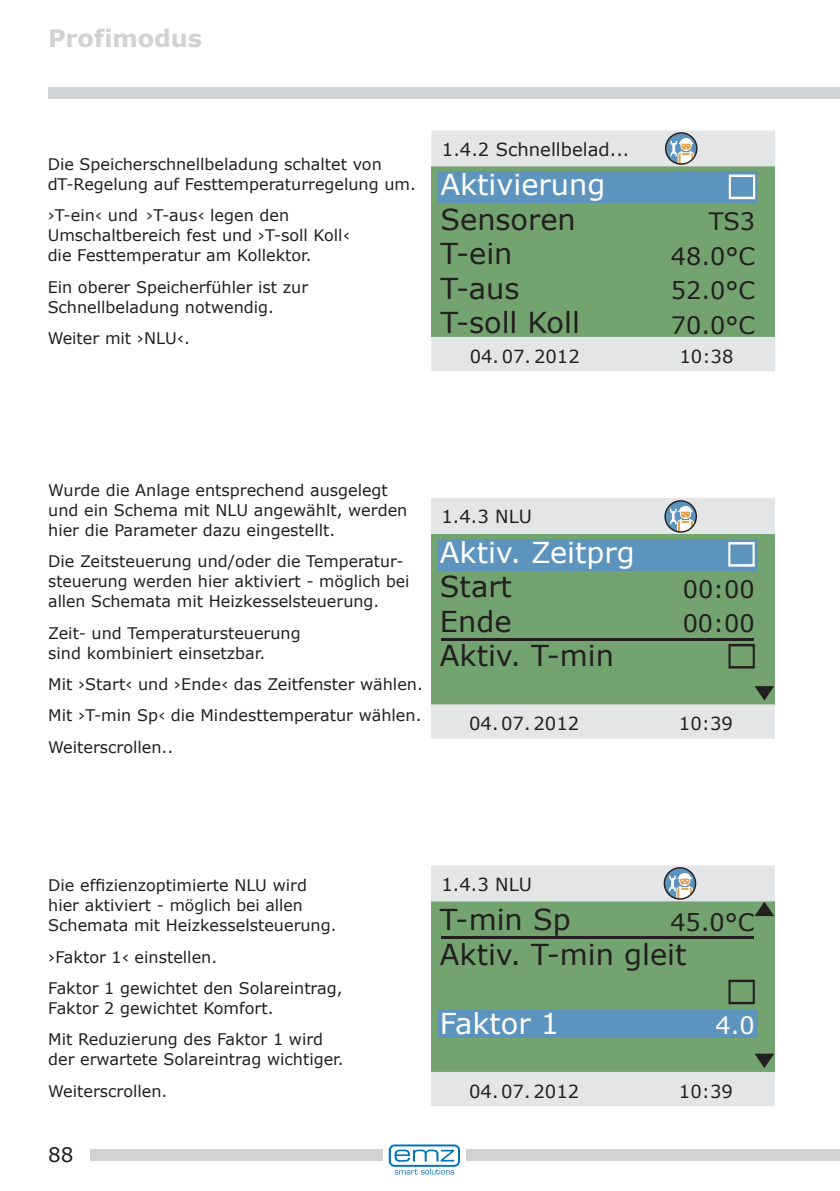
<style>
.page{position:relative;width:840px;height:1191px;background:#fff}
.page>*{position:absolute;margin:0;border:0;box-sizing:border-box;transform-origin:0 0}
.t1{font:28.8px "Verdana";color:#231f20}
.t2{font:28.8px "Verdana";color:#fff}
.t3{font:24px "Verdana";color:#231f20}
.SchattenzeilenLinks{font:700 24px "Verdana";color:#d1d2d4}
.t4{font:24px "Verdana";color:#fff}
.t5{font:20px "Verdana";color:#231f20}
.t6{font:18px "Verdana";color:#231f20}
.Mengentext{font:16px/20px "Verdana";color:#231f20}
</style>
<div class="page">
<div style="left:48px;top:87px;width:791px;height:12px;background:#d1d2d4"></div>
<div style="left:466px;top:1149px;width:373px;height:12px;background:#d1d2d4"></div>
<div style="left:90px;top:1149px;width:292px;height:12px;background:#d1d2d4"></div>
<svg style="left:388px;top:1144px;width:71px;height:30px"></svg>
<svg style="left:431px;top:865px;width:343px;height:241px;fill:#73a470"></svg>
<svg style="left:754px;top:1053px;width:19px;height:15px"></svg>
<svg style="left:728px;top:979px;width:26px;height:25px"></svg>
<svg style="left:663px;top:867px;width:32px;height:32px"></svg>
<svg style="left:754px;top:901px;width:19px;height:15px"></svg>
<hr style="left:441px;top:936px;width:312px;height:3px;background:#231f20">
<svg style="left:431px;top:498px;width:343px;height:240px;fill:#73a470"></svg>
<svg style="left:754px;top:686px;width:19px;height:14px"></svg>
<svg style="left:727px;top:542px;width:27px;height:24px"></svg>
<svg style="left:728px;top:644px;width:26px;height:24px"></svg>
<svg style="left:664px;top:500px;width:32px;height:33px"></svg>
<hr style="left:441px;top:637px;width:312px;height:3px;background:#231f20">
<svg style="left:431px;top:130px;width:343px;height:241px;fill:#73a470"></svg>
<svg style="left:728px;top:174px;width:26px;height:25px"></svg>
<svg style="left:664px;top:132px;width:33px;height:33px"></svg>
<p class="SchattenzeilenLinks" style="left:48px;top:22px;width:155px">Profimodus</p>
<p class="Mengentext" style="left:48px;top:154px;width:369px">Die Speicherschnellbeladung schaltet von dT-Regelung auf Festtemperaturregelung um.</p>
<p class="Mengentext" style="left:48px;top:205px;width:303px">›T-ein‹ und ›T-aus‹ legen den<br>Umschaltbereich fest und ›T-soll Koll‹ die Festtemperatur am Kollektor.</p>
<p class="Mengentext" style="left:48px;top:277px;width:262px">Ein oberer Speicherfühler ist zur<br>Schnellbeladung notwendig.</p>
<p class="Mengentext" style="left:48px;top:328px;width:144px">Weiter mit ›NLU‹.</p>
<p class="t6" style="left:441px;top:137px;width:189px">1.4.2 Schnellbelad...</p>
<p class="t2" style="left:440px;top:165px;width:166px">Aktivierung</p>
<p class="t1" style="left:440px;top:199px;width:137px">Sensoren</p>
<p class="t1" style="left:440px;top:234px;width:73px">T-ein</p>
<p class="t1" style="left:440px;top:268px;width:80px">T-aus</p>
<p class="t1" style="left:440px;top:303px;width:141px">T-soll Koll</p>
<p class="t3" style="left:708px;top:205px;width:48px">TS3</p>
<p class="t3" style="left:670px;top:239px;width:86px">48.0°C</p>
<p class="t3" style="left:670px;top:274px;width:86px">52.0°C</p>
<p class="t3" style="left:670px;top:309px;width:86px">70.0°C</p>
<p class="t6" style="left:469px;top:344px;width:112px">04. 07. 2012</p>
<p class="t6" style="left:679px;top:344px;width:55px">10:38</p>
<p class="Mengentext" style="left:48px;top:480px;width:360px">Wurde die Anlage entsprechend ausgelegt und ein Schema mit NLU angewählt, werden hier die Parameter dazu eingestellt.</p>
<p class="Mengentext" style="left:48px;top:551px;width:362px">Die Zeitsteuerung und/oder die Temperatur&shy;steuerung werden hier aktiviert - möglich bei allen Schemata mit Heizkesselsteuerung.</p>
<p class="Mengentext" style="left:48px;top:623px;width:254px">Zeit- und Temperatursteuerung sind kombiniert einsetzbar.</p>
<p class="Mengentext" style="left:48px;top:674px;width:376px">Mit ›Start‹ und ›Ende‹ das Zeitfenster wählen.</p>
<p class="Mengentext" style="left:48px;top:705px;width:374px">Mit ›T-min Sp‹ die Mindesttemperatur wählen.</p>
<p class="Mengentext" style="left:48px;top:737px;width:126px">Weiterscrollen..</p>
<p class="t6" style="left:441px;top:504px;width:92px">1.4.3 NLU</p>
<p class="t2" style="left:439px;top:532px;width:196px">Aktiv. Zeitprg</p>
<p class="t1" style="left:439px;top:567px;width:73px">Start</p>
<p class="t1" style="left:439px;top:601px;width:73px">Ende</p>
<p class="t1" style="left:439px;top:636px;width:175px">Aktiv. T-min</p>
<p class="t3" style="left:682px;top:572px;width:73px">00:00</p>
<p class="t3" style="left:682px;top:607px;width:73px">00:00</p>
<p class="t6" style="left:469px;top:711px;width:112px">04. 07. 2012</p>
<p class="t6" style="left:678px;top:711px;width:55px">10:39</p>
<p class="Mengentext" style="left:48px;top:875px;width:289px">Die effizienzoptimierte NLU wird hier aktiviert - möglich bei allen<br>Schemata mit Heizkesselsteuerung.</p>
<p class="Mengentext" style="left:48px;top:946px;width:170px">›Faktor 1‹ einstellen.</p>
<p class="Mengentext" style="left:48px;top:978px;width:296px">Faktor 1 gewichtet den Solareintrag,<br>Faktor 2 gewichtet Komfort.</p>
<p class="Mengentext" style="left:48px;top:1029px;width:297px">Mit Reduzierung des Faktor 1 wird der erwartete Solareintrag wichtiger.</p>
<p class="Mengentext" style="left:48px;top:1080px;width:121px">Weiterscrollen.</p>
<p class="t5" style="left:48px;top:1141px;width:27px">88</p>
<p class="t6" style="left:441px;top:871px;width:92px">1.4.3 NLU</p>
<p class="t1" style="left:439px;top:899px;width:132px">T-min Sp</p>
<p class="t1" style="left:439px;top:934px;width:248px">Aktiv. T-min gleit</p>
<p class="t3" style="left:670px;top:905px;width:86px">45.0°C</p>
<p class="t2" style="left:439px;top:1003px;width:121px">Faktor 1</p>
<p class="t4" style="left:715px;top:1009px;width:41px">4.0</p>
<p class="t6" style="left:469px;top:1079px;width:112px">04. 07. 2012</p>
<p class="t6" style="left:678px;top:1079px;width:55px">10:39</p>
</div>
